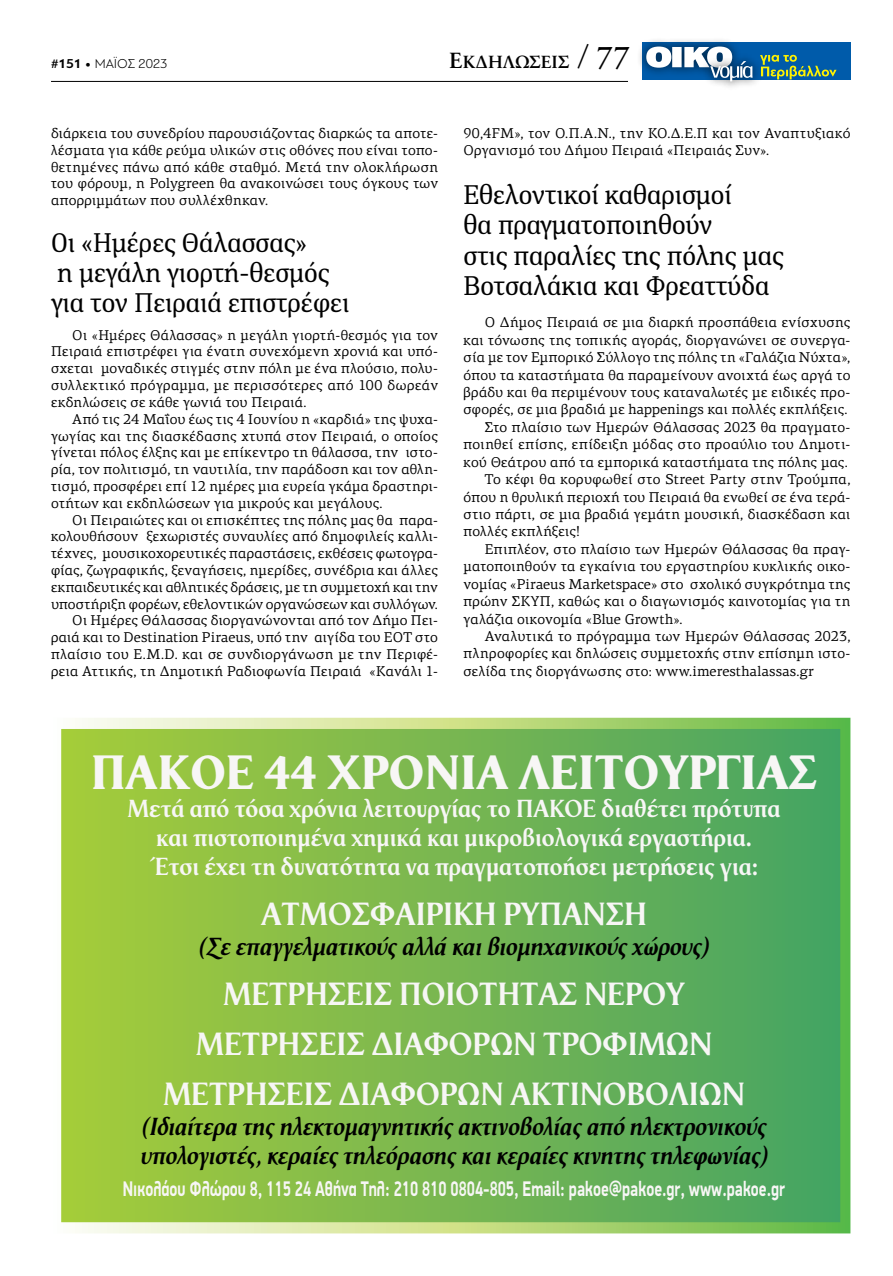
<style>
.page{position:relative;width:893px;height:1276px;background:#fff}
.page>*{position:absolute;margin:0;border:0;box-sizing:border-box;transform-origin:0 0}
.t1{font:900 48.6px "Vega Greek";color:#f7f6f5;scale:.91 1}
.t2{font:700 32.4px/49.9px "Vega Greek";color:#f7f6f5;text-align:center;scale:.91 1}
.t3{font:27px/30.6px "PFDIN Serif";color:#000}
.t4{font:italic 700 24.9px/30px "Vega Greek";color:#000;scale:.91 1}
.t5{font:700 24.9px/28.7px "Vega Greek";color:#f7f6f5;text-align:center;scale:.91 1}
.t6{font:700 21.15px "PF Din Display Pro";color:#f7f6f5;scale:.73 1}
.t7{font:18px "Apog Sabon Demi";color:#000}
.t8{font:14.25px/16.8px "PF Centro Serif Pro";letter-spacing:.015em;color:#000;text-align:justify}
.t9{font:300 13.5px "PF Bague Sans Pro";color:#000}
.s1{font-weight:700}
.s2{font-size:22.5px}
.s3{font-family:"Apog Sabon Display";font-size:33.75px}
</style>
<div class="page">
<div style="left:642px;top:43px;width:208px;height:37px;background:#005baa"></div>
<div style="left:636px;top:37px;width:106px;height:41px;background:#000;opacity:.5"></div>
<div style="left:701px;top:51px;width:62px;height:40px;background:#000;opacity:.5"></div>
<svg style="left:646px;top:47px;width:107px;height:34px"></svg>
<svg style="left:760px;top:55px;width:76px;height:24px"></svg>
<hr style="left:51px;top:81px;width:577px;height:1px;background:#000">
<svg style="left:61px;top:718px;width:789px;height:515px;background:#79b852"></svg>
<p class="t9" style="left:51px;top:56px;width:118px"><span class="s1">#151 •</span> ΜΑΪΟΣ 2023</p>
<p class="t7" style="left:449px;top:52px;width:183px"><span class="s2">E</span>ΚΔΗΛΩΣΕΙΣ <span class="s3">/ 77</span></p>
<p class="t8" style="left:51px;top:125px;width:389px">διάρκεια του συνεδρίου παρουσιάζοντας διαρκώς τα αποτε&shy;λέσματα για κάθε ρεύμα υλικών στις οθόνες που είναι τοπο&shy;θετημένες πάνω από κάθε σταθμό. Μετά την ολοκλήρωση του φόρουμ, η Polygreen θα ανακοινώσει τους όγκους των απορριμμάτων που συλλέχθηκαν.</p>
<h3 class="t3" style="left:51px;top:227px;width:300px;line-height:30px">Οι «Ημέρες Θάλασσας»<br>η μεγάλη γιορτή-θεσμός για τον Πειραιά επιστρέφει</h3>
<p class="t8" style="left:51px;top:326px;width:388px;text-indent:21px">Οι «Ημέρες Θάλασσας» η μεγάλη γιορτή-θεσμός για τον Πειραιά επιστρέφει για ένατη συνεχόμενη χρονιά και υπό&shy;σχεται μοναδικές στιγμές στην πόλη με ένα πλούσιο, πολυ&shy;συλλεκτικό πρόγραμμα, με περισσότερες από 100 δωρεάν εκδηλώσεις σε κάθε γωνιά του Πειραιά.</p>
<p class="t8" style="left:51px;top:410px;width:388px;text-indent:21px">Από τις 24 Μαΐου έως τις 4 Ιουνίου η «καρδιά» της ψυχα&shy;γωγίας και της διασκέδασης χτυπά στον Πειραιά, ο οποίος γίνεται πόλος έλξης και με επίκεντρο τη θάλασσα, την ιστο&shy;ρία, τον πολιτισμό, τη ναυτιλία, την παράδοση και τον αθλη&shy;τισμό, προσφέρει επί 12 ημέρες μια ευρεία γκάμα δραστηρι&shy;οτήτων και εκδηλώσεων για μικρούς και μεγάλους.</p>
<p class="t8" style="left:51px;top:511px;width:388px;text-align:right">Οι Πειραιώτες και οι επισκέπτες της πόλης μας θα παρα&shy;κολουθήσουν ξεχωριστές συναυλίες από δημοφιλείς καλλι&shy;τέχνες, μουσικοχορευτικές παραστάσεις, εκθέσεις φωτογρα&shy;φίας, ζωγραφικής, ξεναγήσεις, ημερίδες, συνέδρια και άλλες εκπαιδευτικές και αθλητικές δράσεις, με τη συμμετοχή και την υποστήριξη φορέων, εθελοντικών οργανώσεων και συλλόγων.<br>Oι Ημέρες Θάλασσας διοργανώνονται από τον Δήμο Πει&shy;ραιά και το Destination Piraeus, υπό την αιγίδα του ΕΟΤ στο πλαίσιο του E.M.D. και σε συνδιοργάνωση με την Περιφέ&shy;ρεια Αττικής, τη Δημοτική Ραδιοφωνία Πειραιά «Κανάλι 1-</p>
<p class="t8" style="left:463px;top:124px;width:388px;line-height:17.4px">90,4FM», τον Ο.Π.Α.Ν., την ΚΟ.Δ.Ε.Π και τον Αναπτυξιακό<br>Οργανισμό του Δήμου Πειραιά «Πειραιάς Συν».</p>
<h3 class="t3" style="left:463px;top:179px;width:322px">Εθελοντικοί καθαρισμοί<br>θα πραγματοποιηθούν<br>στις παραλίες της πόλης μας<br>Βοτσαλάκια και Φρεαττύδα</h3>
<p class="t8" style="left:485px;top:314px;width:367px">Ο Δήμος Πειραιά σε μια διαρκή προσπάθεια ενίσχυσης</p>
<p class="t8" style="left:463px;top:331px;width:388px">και τόνωσης της τοπικής αγοράς, διοργανώνει σε συνεργα-</p>
<p class="t8" style="left:463px;top:349px;width:388px">σία με τον Εμπορικό Σύλλογο της πόλης τη «Γαλάζια Νύχτα»,</p>
<p class="t8" style="left:463px;top:366px;width:388px">όπου τα καταστήματα θα παραμείνουν ανοιχτά έως αργά το</p>
<p class="t8" style="left:463px;top:384px;width:388px">βράδυ και θα περιμένουν τους καταναλωτές με ειδικές προ-</p>
<p class="t8" style="left:463px;top:401px;width:386px">σφορές, σε μια βραδιά με happenings και πολλές εκπλήξεις.</p>
<p class="t8" style="left:485px;top:418px;width:367px">Στο πλαίσιο των Ημερών Θάλασσας 2023 θα πραγματο-</p>
<p class="t8" style="left:463px;top:436px;width:388px">ποιηθεί επίσης, επίδειξη μόδας στο προαύλιο του Δημοτι-</p>
<p class="t8" style="left:463px;top:453px;width:386px">κού Θεάτρου από τα εμπορικά καταστήματα της πόλης μας.</p>
<p class="t8" style="left:485px;top:471px;width:367px">Το κέφι θα κορυφωθεί στο Street Party στην Τρούμπα,</p>
<p class="t8" style="left:463px;top:488px;width:388px">όπου η θρυλική περιοχή του Πειραιά θα ενωθεί σε ένα τερά-</p>
<p class="t8" style="left:463px;top:506px;width:388px">στιο πάρτι, σε μια βραδιά γεμάτη μουσική, διασκέδαση και</p>
<p class="t8" style="left:463px;top:523px;width:118px">πολλές εκπλήξεις!</p>
<p class="t8" style="left:485px;top:540px;width:367px">Επιπλέον, στο πλαίσιο των Ημερών Θάλασσας θα πραγ-</p>
<p class="t8" style="left:463px;top:558px;width:388px">ματοποιηθούν τα εγκαίνια του εργαστηρίου κυκλικής οικο-</p>
<p class="t8" style="left:463px;top:575px;width:388px">νομίας «Piraeus Marketspace» στο σχολικό συγκρότημα της</p>
<p class="t8" style="left:463px;top:593px;width:388px">πρώην ΣΚΥΠ, καθώς και ο διαγωνισμός καινοτομίας για τη</p>
<p class="t8" style="left:463px;top:610px;width:220px">γαλάζια οικονομία «Blue Growth».</p>
<p class="t8" style="left:485px;top:628px;width:367px">Αναλυτικά το πρόγραμμα των Ημερών Θάλασσας 2023,</p>
<p class="t8" style="left:463px;top:645px;width:388px">πληροφορίες και δηλώσεις συμμετοχής στην επίσημη ιστο-</p>
<p class="t8" style="left:463px;top:662px;width:352px">σελίδα της διοργάνωσης στο: www.imeresthalassas.gr</p>
<h1 class="t1" style="left:91px;top:744px;width:800px">ΠΑΚΟΕ 44 ΧΡΟΝΙΑ ΛΕΙΤΟΥΡΓΙΑΣ</h1>
<h3 class="t5" style="left:128px;top:795px;width:719px">Μετά από τόσα χρόνια λειτουργίας το ΠΑΚΟΕ διαθέτει πρότυπα και πιστοποιηµένα χηµικά και µικροβιολογικά εργαστήρια.<br>Έτσι έχει τη δυνατότητα να πραγµατοποήσει µετρήσεις για:</h3>
<h2 class="t2" style="left:261px;top:889px;width:425px">ΑΤΜΟΣΦΑΙΡΙΚΗ ΡΥΠΑΝΣΗ</h2>
<h3 class="t4" style="left:199px;top:931px;width:562px">(Σε επαγγελµατικούς αλλά και βιοµηχανικούς χώρους)</h3>
<h2 class="t2" style="left:163px;top:969px;width:641px">ΜΕΤΡΗΣΕΙΣ ΠΟΙΟΤΗΤΑΣ ΝΕΡΟΥ<br>ΜΕΤΡΗΣΕΙΣ ∆ΙΑΦΟΡΩΝ ΤΡΟΦΙΜΩΝ<br>ΜΕΤΡΗΣΕΙΣ ∆ΙΑΦΟΡΩΝ ΑΚΤΙΝΟΒΟΛΙΩΝ</h2>
<h3 class="t4" style="left:140px;top:1111px;width:691px">(Ιδιαίτερα της ηλεκτοµαγνητικής ακτινοβολίας από ηλεκτρονικούς υπολογιστές, κεραίες τηλεόρασης και κεραίες κινητης τηλεφωνίας)</h3>
<h3 class="t6" style="left:123px;top:1175px;width:909px">Νικολάου Φλώρου 8, 115 24 Αθήνα Τηλ: 210 810 0804-805, Email: pakoe@pakoe.gr, www.pakoe.gr</h3>
</div>
